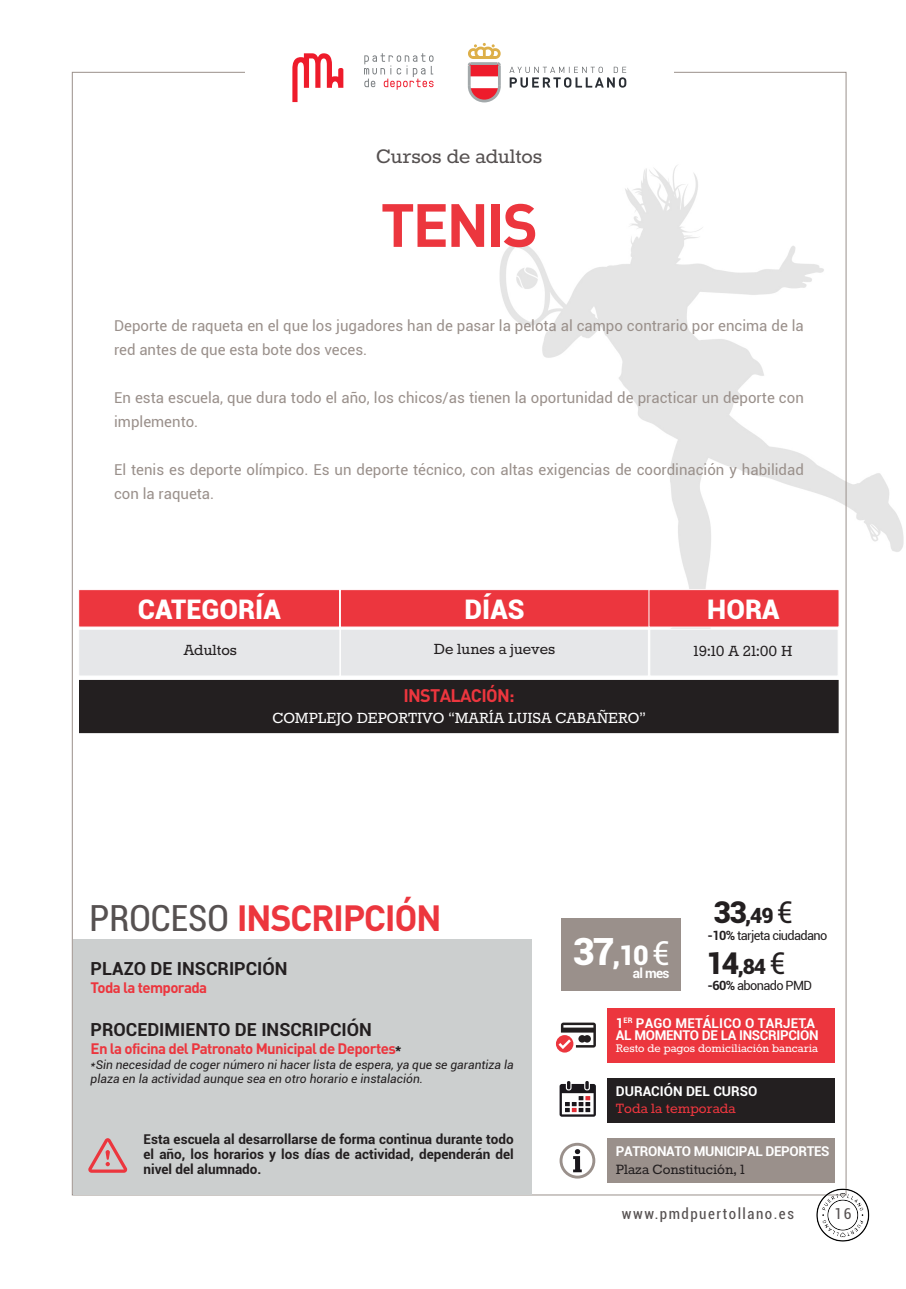
<style>
.page{position:relative;width:906px;height:1289px;background:#fff}
.page>*{position:absolute;margin:0;border:0;box-sizing:border-box;transform-origin:0 0}
.Headline_1{font:700 60px "DIN";letter-spacing:-.04em;color:#ec363e}
.Headline_2{font:700 36px "DIN";letter-spacing:-.04em;color:#ec363e}
.Title_1{font:900 27px "Roboto";color:#fff}
.tabla{font:900 27px "Roboto";color:#fff}
.Subline{font:24px "Rokkitt";color:#565151}
.tabla-2{font:900 21px "Roboto";color:#231f20}
.t1{font:700 18px "Roboto";color:#231f20}
.tabla-3{font:18px "Rokkitt";color:#fff}
.tabla-4{font:18px "Rokkitt";color:#231f20}
.tabla-5{font:700 18px "DIN";letter-spacing:-.04em;color:#ec363e}
.tabla-6{font:16.5px "Rokkitt";color:#231f20}
.tabla-7{font:16.5px "Rokkitt";color:#ec363e}
.t2{font:15px/24px "Roboto";color:#9a908b}
.t3{font:700 15px "DIN";letter-spacing:-.04em;color:#ec363e}
.Page_number__title{font:condensed 15px "Roboto";letter-spacing:.1em;color:#565151}
.t4{font:700 13.5px/15px "Roboto";color:#231f20;text-align:justify}
.tabla-8{font:700 13.5px "Roboto";letter-spacing:-.025em;color:#fff}
.tabla-9{font:13.5px "Rokkitt";color:#fff}
.tabla-10{font:700 13.5px "Roboto";letter-spacing:.01em;color:#fff}
.tabla-11{font:700 13.5px "Roboto";color:#fff}
.tabla-12{font:12.75px "Roboto";letter-spacing:-.05em;color:#231f20}
.t5{font:italic 12px/14.4px "Roboto";color:#231f20}
.s1{font-family:"Roboto";font-weight:400;font-stretch:condensed;color:#565151}
.s2{font-family:"Roboto";color:#231f20}
.s3{font-size:37.5px}
.s4{font-weight:400;font-size:33px}
.s5{font-size:30px}
.s6{font-weight:400;font-size:30px}
.s7{font-weight:700}
</style>
<div class="page">
<img style="left:499px;top:162px;width:405px;height:482px">
<svg style="left:364px;top:53px;width:69px;height:37px"></svg>
<svg style="left:292px;top:53px;width:51px;height:49px"></svg>
<svg style="left:468px;top:43px;width:33px;height:59px"></svg>
<svg style="left:509px;top:67px;width:117px;height:21px"></svg>
<img style="left:794px;top:1180px;width:76px;height:62px">
<div style="left:73px;top:938px;width:458px;height:256px;background:#cccfcf"></div>
<svg style="left:88px;top:1138px;width:39px;height:34px"></svg>
<div style="left:649px;top:628px;width:189px;height:48px;background:#e6e7e9;border:1px solid #fff"></div>
<div style="left:78px;top:589px;width:262px;height:38px;background:#ec363e;border:1px solid #fff"></div>
<div style="left:340px;top:589px;width:312px;height:38px;background:#ec363e;border:1px solid #fff"></div>
<div style="left:648px;top:589px;width:191px;height:38px;background:#ec363e;border:1px solid #fff"></div>
<div style="left:79px;top:680px;width:759px;height:52px;background:#231f20"></div>
<div style="left:79px;top:680px;width:759px;height:53px;border:1px solid #231f20"></div>
<div style="left:78px;top:628px;width:262px;height:48px;background:#e6e7e9;border:1px solid #fff"></div>
<div style="left:340px;top:628px;width:309px;height:48px;background:#e6e7e9;border:1px solid #fff"></div>
<div style="left:608px;top:1008px;width:227px;height:54px;background:#ec363e"></div>
<div style="left:608px;top:1078px;width:227px;height:44px;background:#231f20"></div>
<svg style="left:559px;top:1081px;width:37px;height:35px"></svg>
<svg style="left:556px;top:1022px;width:40px;height:30px"></svg>
<div style="left:608px;top:1138px;width:227px;height:44px;background:#9a908b"></div>
<svg style="left:559px;top:1142px;width:36px;height:36px"></svg>
<div style="left:561px;top:918px;width:120px;height:72px;background:#9a908b"></div>
<p class="Subline" style="left:376px;top:145px;width:168px">Cursos de adultos</p>
<p class="Headline_1" style="left:381px;top:186px;width:159px">TENIS</p>
<p class="t2" style="left:114px;top:313px;width:691px">Deporte de raqueta en el que los jugadores han de pasar la pelota al campo contrario por encima de la red antes de que esta bote dos veces.</p>
<p class="t2" style="left:114px;top:385px;width:691px">En esta escuela, que dura todo el año, los chicos/as tienen la oportunidad de practicar un deporte con implemento.</p>
<p class="t2" style="left:114px;top:457px;width:691px">El tenis es deporte olímpico. Es un deporte técnico, con altas exigencias de coordinación y habilidad con la raqueta.</p>
<p class="Title_1" style="left:138px;top:590px;width:144px">CATEGORÍA</p>
<p class="Title_1" style="left:464px;top:590px;width:61px">DÍAS</p>
<p class="Title_1" style="left:707px;top:590px;width:74px">HORA</p>
<p class="tabla-4" style="left:434px;top:640px;width:123px">De lunes a jueves</p>
<p class="tabla-4" style="left:184px;top:641px;width:55px">Adultos</p>
<p class="tabla-4" style="left:693px;top:642px;width:100px">19:10 A 21:00 H</p>
<p class="tabla-5" style="left:403px;top:684px;width:113px">INSTALACIÓN:</p>
<p class="tabla-3" style="left:272px;top:709px;width:375px">COMPLEJO DEPORTIVO “MARÍA LUISA CABAÑERO”</p>
<p class="Headline_2" style="left:89px;top:894px;width:354px"><span class="s1">PROCESO</span> INSCRIPCIÓN</p>
<p class="t1" style="left:91px;top:955px;width:198px">PLAZO DE INSCRIPCIÓN</p>
<p class="t3" style="left:91px;top:977px;width:118px">Toda la temporada</p>
<p class="t1" style="left:91px;top:1017px;width:283px">PROCEDIMIENTO DE INSCRIPCIÓN</p>
<p class="t3" style="left:91px;top:1038px;width:312px">En la oficina del Patronato Municipal de Deportes<span class="s2">*</span></p>
<p class="t5" style="left:91px;top:1056px;width:425px">*Sin necesidad de coger número ni hacer lista de espera, ya que se garantiza la plaza en la actividad aunque sea en otro horario e instalación.</p>
<p class="t4" style="left:143px;top:1130px;width:372px">Esta escuela al desarrollarse de forma continua durante todo el año, los horarios y los días de actividad, dependerán del nivel del alumnado.</p>
<p class="tabla" style="left:573px;top:935px;width:98px"><span class="s3">37</span>,10 <span class="s4">€</span></p>
<p class="tabla-8" style="left:633px;top:963px;width:38px">al mes</p>
<p class="tabla-2" style="left:713px;top:900px;width:81px"><span class="s5">33</span>,49 <span class="s6">€</span></p>
<p class="tabla-12" style="left:707px;top:926px;width:121px"><span class="s7">-10%</span> tarjeta ciudadano</p>
<p class="tabla-2" style="left:706px;top:951px;width:81px"><span class="s5">14</span>,84 <span class="s6">€</span></p>
<p class="tabla-12" style="left:707px;top:976px;width:106px"><span class="s7">-60%</span> abonado PMD</p>
<p class="tabla-10" style="left:616px;top:1013px;width:201px">1<sup>ER</sup> PAGO METÁLICO O TARJETA</p>
<p class="tabla-8" style="left:616px;top:1025px;width:204px">AL MOMENTO DE LA INSCRIPCIÓN</p>
<p class="tabla-9" style="left:616px;top:1041px;width:204px">Resto de pagos domiciliación bancaria</p>
<p class="tabla-11" style="left:616px;top:1081px;width:143px">DURACIÓN DEL CURSO</p>
<p class="tabla-7" style="left:616px;top:1101px;width:121px">Toda la temporada</p>
<p class="tabla-8" style="left:616px;top:1141px;width:215px">PATRONATO MUNICIPAL DEPORTES</p>
<p class="tabla-6" style="left:616px;top:1161px;width:130px">Plaza Constitución, 1</p>
<p class="Page_number__title" style="left:622px;top:1203px;width:173px">www.pmdpuertollano.es</p>
<p class="Page_number__title" style="left:834px;top:1203px;width:18px">16</p>
</div>
